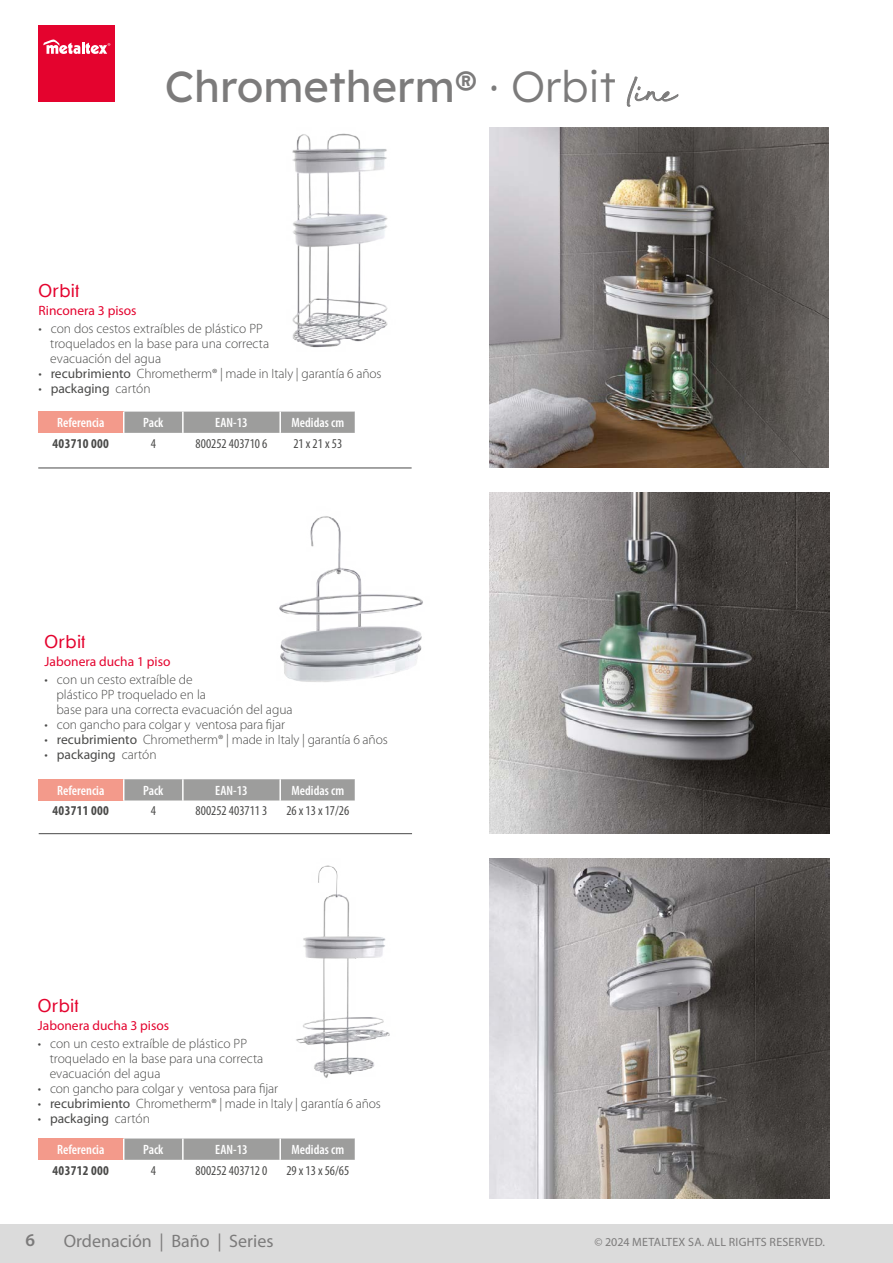
<style>
.page{position:relative;width:893px;height:1263px;background:#fff}
.page>*{position:absolute;margin:0;border:0;box-sizing:border-box;transform-origin:0 0}
.t1{font:43.5px "Lexend";color:#7c7b7b}
.t2{font:18px "Myriad Pro";color:#7c7b7b}
.t3{font:18px "Clemente P Dag";letter-spacing:.04em;color:#e4032e}
.t4{font:600 18px "Myriad Pro";color:#7c7b7b}
.t5{font:300 13.5px/15px "Myriad Pro";color:#4a4a49}
.t6{font:600 condensed 13.5px "Myriad Pro";color:#fff}
.t7{font:condensed 13.5px "Myriad Pro";color:#4a4a49}
.t8{font:13.5px "Myriad Pro";color:#e4032e}
.t9{font:13.5px "Myriad Pro";color:#4a4a49}
.t10{font:700 condensed 13.5px "Myriad Pro";letter-spacing:.02em;color:#4a4a49}
.t11{font:12px "Myriad Pro";letter-spacing:.02em;color:#7c7b7b}
.s1{font-weight:300}
.s2{font-family:"Beyond Infinity";font-size:48px}
.s3{font-weight:400}
</style>
<div class="page">
<div style="left:38px;top:26px;width:77px;height:76px;background:#e4032e"></div>
<svg style="left:43px;top:39px;width:67px;height:15px"></svg>
<div style="left:0;top:1225px;width:893px;height:38px;background:#dbdbdb"></div>
<img style="left:292px;top:133px;width:96px;height:215px">
<img style="left:279px;top:516px;width:144px;height:166px">
<img style="left:296px;top:865px;width:94px;height:213px">
<img style="left:489px;top:127px;width:339px;height:340px">
<img style="left:489px;top:493px;width:340px;height:340px">
<img style="left:489px;top:859px;width:340px;height:340px">
<div style="left:38px;top:779px;width:86px;height:21px;background:#f39a8b"></div>
<svg style="left:123px;top:779px;width:232px;height:22px;background:#a2a2a1"></svg>
<hr style="left:39px;top:833px;width:373px;height:1px;background:#4a4a49">
<hr style="left:38px;top:468px;width:374px;height:1px;background:#4a4a49">
<div style="left:38px;top:412px;width:86px;height:21px;background:#f39a8b"></div>
<svg style="left:123px;top:412px;width:232px;height:21px;background:#9f9f9e"></svg>
<div style="left:38px;top:1138px;width:86px;height:22px;background:#f39a8b"></div>
<svg style="left:123px;top:1138px;width:232px;height:22px;background:#a2a2a1"></svg>
<h1 class="t1" style="left:165px;top:55px;width:513px">Chrometherm® <span class="s1">· Orbit</span> <span class="s2">line</span></h1>
<h2 class="t3" style="left:38px;top:280px;width:42px">Orbit</h2>
<p class="t8" style="left:38px;top:302px;width:100px">Rinconera 3 pisos</p>
<p class="t5" style="left:50px;top:321px;width:220px;text-indent:-12px">• con dos cestos extraíbles de plástico PP troquelados en la base para una correcta evacuación del agua</p>
<p class="t5" style="left:38px;top:366px;width:345px">• <span class="s3">recubrimiento</span> Chrometherm® | made in Italy | garantía 6 años</p>
<p class="t9" style="left:38px;top:380px;width:114px"><span class="s1">•</span> packaging <span class="s1">cartón</span></p>
<p class="t6" style="left:57px;top:415px;width:49px">Referencia</p>
<p class="t6" style="left:143px;top:415px;width:22px">Pack</p>
<p class="t6" style="left:215px;top:415px;width:34px">EAN-13</p>
<p class="t6" style="left:292px;top:415px;width:54px">Medidas cm</p>
<p class="t10" style="left:53px;top:435px;width:58px">403710 000</p>
<p class="t7" style="left:151px;top:435px;width:7px">4</p>
<p class="t7" style="left:196px;top:435px;width:73px">800252 403710 6</p>
<p class="t7" style="left:293px;top:435px;width:50px">21 x 21 x 53</p>
<h2 class="t3" style="left:45px;top:631px;width:42px">Orbit</h2>
<p class="t8" style="left:45px;top:653px;width:127px">Jabonera ducha 1 piso</p>
<p class="t5" style="left:56px;top:672px;width:238px;text-indent:-12px">• con un cesto extraíble de<br>plástico PP troquelado en la<br>base para una correcta evacuación del agua</p>
<p class="t5" style="left:45px;top:717px;width:242px">• con gancho para colgar y ventosa para fijar</p>
<p class="t5" style="left:45px;top:732px;width:345px">• <span class="s3">recubrimiento</span> Chrometherm® | made in Italy | garantía 6 años</p>
<p class="t9" style="left:45px;top:746px;width:114px"><span class="s1">•</span> packaging <span class="s1">cartón</span></p>
<p class="t6" style="left:57px;top:783px;width:49px">Referencia</p>
<p class="t6" style="left:143px;top:783px;width:22px">Pack</p>
<p class="t6" style="left:215px;top:783px;width:34px">EAN-13</p>
<p class="t6" style="left:292px;top:783px;width:54px">Medidas cm</p>
<p class="t10" style="left:53px;top:802px;width:58px">403711 000</p>
<p class="t7" style="left:151px;top:803px;width:7px">4</p>
<p class="t7" style="left:196px;top:803px;width:73px">800252 403711 3</p>
<p class="t7" style="left:286px;top:803px;width:65px">26 x 13 x 17/26</p>
<h2 class="t3" style="left:38px;top:995px;width:42px">Orbit</h2>
<p class="t8" style="left:38px;top:1017px;width:133px">Jabonera ducha 3 pisos</p>
<p class="t5" style="left:50px;top:1036px;width:215px;text-indent:-12px">• con un cesto extraíble de plástico PP troquelado en la base para una correcta evacuación del agua</p>
<p class="t5" style="left:38px;top:1081px;width:242px">• con gancho para colgar y ventosa para fijar</p>
<p class="t5" style="left:38px;top:1096px;width:345px">• <span class="s3">recubrimiento</span> Chrometherm® | made in Italy | garantía 6 años</p>
<p class="t9" style="left:38px;top:1110px;width:114px"><span class="s1">•</span> packaging <span class="s1">cartón</span></p>
<p class="t6" style="left:57px;top:1142px;width:49px">Referencia</p>
<p class="t6" style="left:143px;top:1142px;width:22px">Pack</p>
<p class="t6" style="left:215px;top:1142px;width:34px">EAN-13</p>
<p class="t6" style="left:292px;top:1142px;width:54px">Medidas cm</p>
<p class="t10" style="left:53px;top:1162px;width:58px">403712 000</p>
<p class="t7" style="left:151px;top:1162px;width:7px">4</p>
<p class="t7" style="left:196px;top:1162px;width:73px">800252 403712 0</p>
<p class="t7" style="left:286px;top:1162px;width:65px">29 x 13 x 56/65</p>
<h2 class="t2" style="left:64px;top:1230px;width:211px">Ordenación | Baño | Series</h2>
<h2 class="t4" style="left:26px;top:1228px;width:11px">6</h2>
<p class="t11" style="left:594px;top:1234px;width:232px">© 2024 METALTEX SA. ALL RIGHTS RESERVED.</p>
</div>
